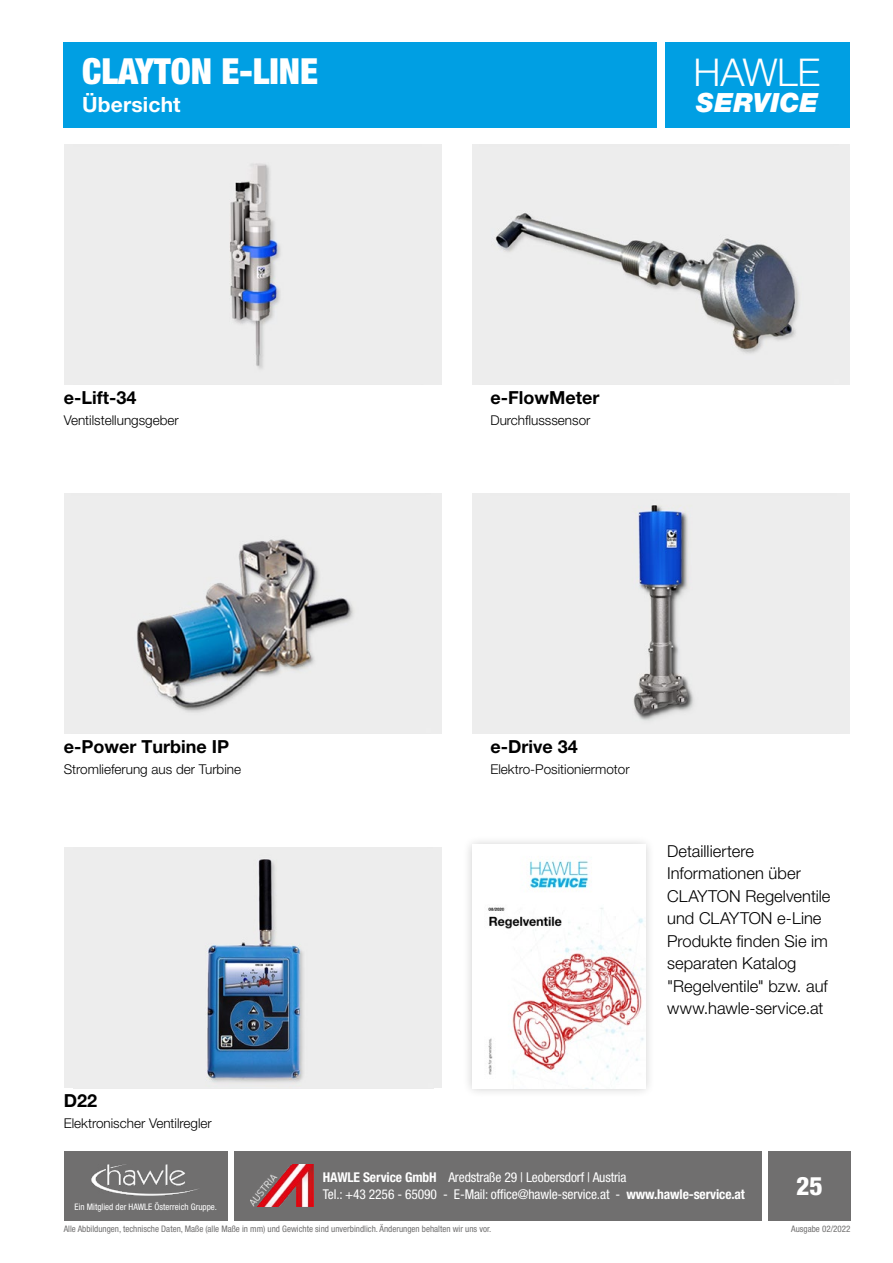
<style>
.page{position:relative;width:893px;height:1263px;background:#fff}
.page>*{position:absolute;margin:0;border:0;box-sizing:border-box;transform-origin:0 0}
.t1{font:300 38.4px "Helvetica Neue LT Pro";letter-spacing:-.005em;color:#fff}
.t2{font:900 condensed 36px "Helvetica Neue LT Pro";color:#fff}
.t3{font:italic 900 26.55px "Helvetica Neue LT Pro";letter-spacing:.005em;color:#fff}
.t4{font:800 condensed 25.5px "Helvetica Neue LT Pro";color:#fff}
.t5{font:700 21px "Helvetica Neue LT Pro";letter-spacing:.005em;color:#fff}
.t6{font:700 18px "Helvetica Neue LT Pro";color:#000}
.t7{font:300 16.5px/22.5px "Helvetica Neue LT Pro";letter-spacing:.005em;color:#000}
.t8{font:condensed 13.5px/16.2px "Helvetica Neue LT Pro";letter-spacing:-.01em;color:#fff}
.t9{font:300 13.5px "Helvetica Neue LT Pro";color:#000}
.t10{font:condensed 9px "Helvetica Neue LT Pro";color:#706f6f}
.t11{font:condensed 9px "Helvetica Neue LT Pro";color:#fff}
.s1{font-weight:700}
</style>
<div class="page">
<div style="left:64px;top:1151px;width:163px;height:69px;background:#706f6f"></div>
<div style="left:768px;top:1151px;width:82px;height:69px;background:#706f6f"></div>
<div style="left:64px;top:43px;width:593px;height:85px;background:#009fe3"></div>
<div style="left:665px;top:43px;width:185px;height:85px;background:#009fe3"></div>
<img style="left:91px;top:1164px;width:107px;height:32px">
<div style="left:234px;top:1151px;width:528px;height:69px;background:#706f6f"></div>
<img style="left:250px;top:1164px;width:64px;height:42px">
<div style="left:64px;top:848px;width:377px;height:240px;background:#ededed"></div>
<div style="left:64px;top:145px;width:377px;height:240px;background:#ededed"></div>
<div style="left:64px;top:493px;width:377px;height:240px;background:#ededed"></div>
<div style="left:472px;top:145px;width:378px;height:240px;background:#ededed"></div>
<div style="left:472px;top:493px;width:378px;height:240px;background:#ededed"></div>
<img style="left:495px;top:213px;width:304px;height:141px">
<img style="left:230px;top:163px;width:50px;height:206px">
<img style="left:633px;top:505px;width:61px;height:216px">
<img style="left:137px;top:539px;width:217px;height:173px">
<div style="left:462px;top:835px;width:193px;height:263px;background:#000;opacity:.2"></div>
<img style="left:472px;top:845px;width:173px;height:243px">
<img style="left:207px;top:859px;width:96px;height:223px">
<h2 class="t2" style="left:82px;top:49px;width:237px">CLAYTON E-LINE</h2>
<p class="t5" style="left:82px;top:91px;width:100px">Übersicht</p>
<p class="t6" style="left:64px;top:386px;width:74px">e-Lift-34</p>
<p class="t9" style="left:64px;top:412px;width:117px">Ventilstellungsgeber</p>
<p class="t6" style="left:64px;top:735px;width:167px">e-Power Turbine IP</p>
<p class="t9" style="left:64px;top:761px;width:179px">Stromlieferung aus der Turbine</p>
<p class="t6" style="left:64px;top:1089px;width:35px">D22</p>
<p class="t9" style="left:64px;top:1114px;width:150px">Elektronischer Ventilregler</p>
<h1 class="t1" style="left:693px;top:49px;width:128px">HAWLE</h1>
<h3 class="t3" style="left:696px;top:86px;width:123px">SERVICE</h3>
<p class="t6" style="left:490px;top:386px;width:110px">e-FlowMeter</p>
<p class="t9" style="left:490px;top:412px;width:101px">Durchflusssensor</p>
<p class="t6" style="left:490px;top:735px;width:89px">e-Drive 34</p>
<p class="t9" style="left:490px;top:761px;width:141px">Elektro-Positioniermotor</p>
<p class="t7" style="left:667px;top:839px;width:165px">Detailliertere<br>Informationen über<br>CLAYTON Regelventile und CLAYTON e-Line<br>Produkte finden Sie im separaten Katalog "Regelventile" bzw. auf www.hawle-service.at</p>
<p class="t11" style="left:75px;top:1201px;width:144px">Ein Mitglied der HAWLE Österreich Gruppe.</p>
<p class="t8" style="left:323px;top:1169px;width:424px"><span class="s1">HAWLE Service GmbH</span> Aredstraße 29 | Leobersdorf | Austria<br>Tel.: +43 2256 - 65090 - E-Mail: office@hawle-service.at - <span class="s1">www.hawle-service.at</span></p>
<p class="t10" style="left:64px;top:1224px;width:429px">Alle Abbildungen, technische Daten, Maße (alle Maße in mm) und Gewichte sind unverbindlich. Änderungen behalten wir uns vor.</p>
<h3 class="t4" style="left:796px;top:1170px;width:28px">25</h3>
<p class="t10" style="left:791px;top:1224px;width:61px">Ausgabe 02/2022</p>
</div>
